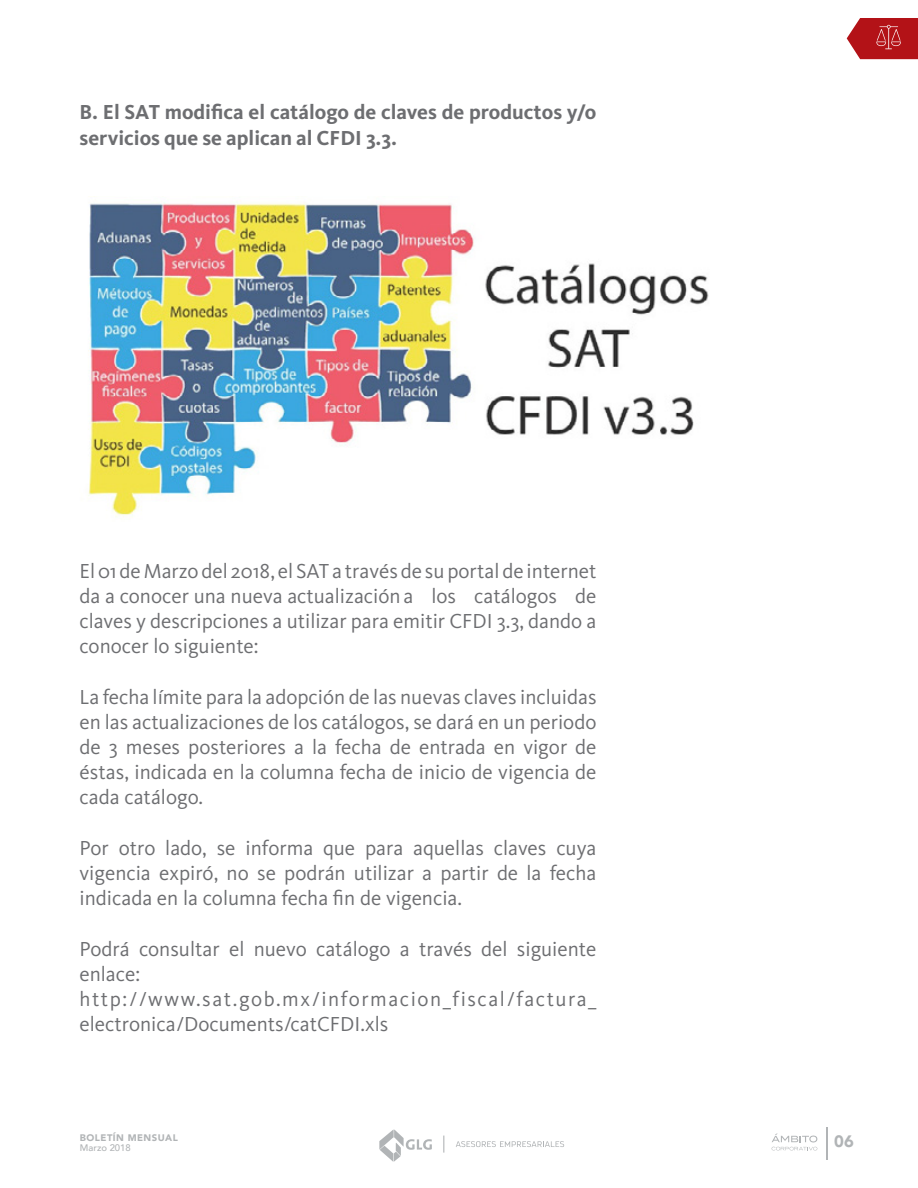
<style>
.page{position:relative;width:918px;height:1188px;background:#fff}
.page>*{position:absolute;margin:0;border:0;box-sizing:border-box;transform-origin:0 0}
.t1{font:21px/25.2px "Kievit OT";color:#6d6e71;text-align:justify}
.t2{font:700 21px/25.2px "Kievit OT";color:#6d6e71}
.t3{font:900 16.5px "Avenir";color:#b1b4b6}
.t4{font:900 9.45px "Avenir";letter-spacing:.05em;color:#b1b4b6}
.t5{font:500 9.45px "Avenir";color:#b1b4b6}
</style>
<div class="page">
<svg style="left:379px;top:1130px;width:53px;height:32px"></svg>
<svg style="left:456px;top:1141px;width:108px;height:6px"></svg>
<svg style="left:443px;top:1136px;width:1px;height:17px"></svg>
<svg style="left:772px;top:1134px;width:46px;height:16px"></svg>
<hr style="left:826px;top:1127px;width:2px;height:33px;background:#b1b4b6">
<svg style="left:847px;top:18px;width:71px;height:41px;background:#bc2f33"></svg>
<img style="left:88px;top:202px;width:621px;height:316px">
<p class="t2" style="left:80px;top:100px;width:518px">B. El SAT modifica el catálogo de claves de productos y/o servicios que se aplican al CFDI 3.3.</p>
<p class="t1" style="left:80px;top:558px;width:519px">El 01 de Marzo del 2018, el SAT a través de su portal de internet da a conocer una nueva actualización a los catálogos de claves y descripciones a utilizar para emitir CFDI 3.3, dando a conocer lo siguiente:</p>
<p class="t1" style="left:80px;top:684px;width:519px">La fecha límite para la adopción de las nuevas claves incluidas en las actualizaciones de los catálogos, se dará en un periodo de 3 meses posteriores a la fecha de entrada en vigor de éstas, indicada en la columna fecha de inicio de vigencia de cada catálogo.</p>
<p class="t1" style="left:80px;top:835px;width:518px">Por otro lado, se informa que para aquellas claves cuya vigencia expiró, no se podrán utilizar a partir de la fecha indicada en la columna fecha fin de vigencia.</p>
<p class="t1" style="left:80px;top:936px;width:519px;text-align:left">Podrá consultar el nuevo catálogo a través del siguiente enlace: http://www.sat.gob.mx/informacion_fiscal/factura_ electronica/Documents/catCFDI.xls</p>
<p class="t4" style="left:80px;top:1130px;width:99px">BOLETÍN MENSUAL</p>
<p class="t5" style="left:80px;top:1139px;width:52px">Marzo 2018</p>
<p class="t3" style="left:834px;top:1127px;width:21px">06</p>
</div>
